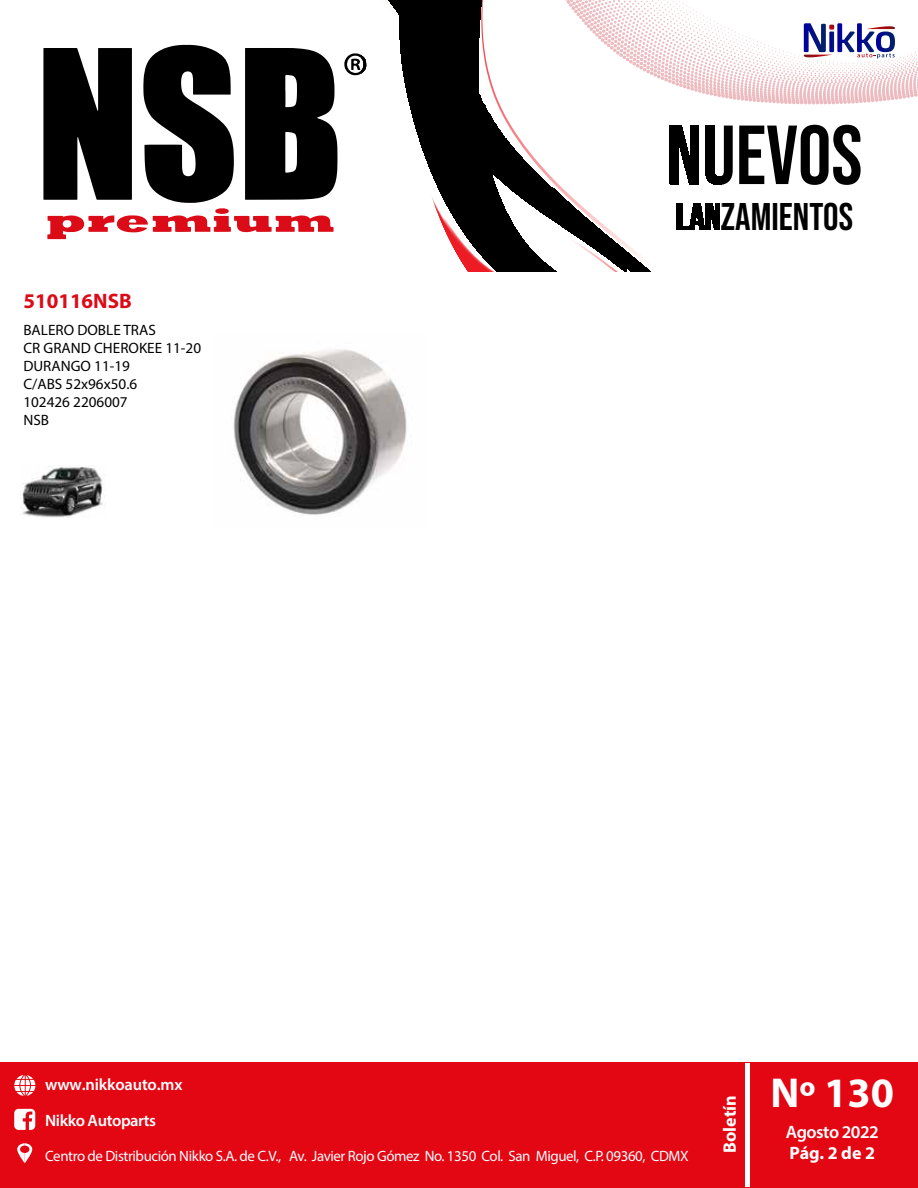
<style>
.page{position:relative;width:918px;height:1188px;background:#fff}
.page>*{position:absolute;margin:0;border:0;box-sizing:border-box;transform-origin:0 0}
.t1{font:83.55px "Bebas Neue";color:#000}
.t2{font:700 42px "Myriad Pro";color:#fff}
.t3{font:38.55px "Bebas Neue";color:#000}
.t4{font:700 21px "Myriad Pro";color:#dc0b18}
.t5{font:700 18px "Myriad Pro";color:#fff}
.t6{font:600 18px "Myriad Pro";letter-spacing:-.03em;color:#fff}
.t7{font:600 16.5px "Myriad Pro";letter-spacing:-.025em;color:#fff}
.t8{font:15px "Myriad Pro";letter-spacing:-.025em;color:#fff}
.t9{font:15px/18px "Myriad Pro";color:#000}
</style>
<div class="page">
<div style="left:0;top:1063px;width:918px;height:125px;background:#e30613"></div>
<hr style="left:745px;top:1063px;width:4px;height:124px;background:#fff">
<svg style="left:14px;top:1109px;width:21px;height:21px"></svg>
<svg style="left:14px;top:1075px;width:21px;height:21px"></svg>
<svg style="left:17px;top:1143px;width:15px;height:20px"></svg>
<svg style="left:344px;top:53px;width:15px;height:22px"></svg>
<svg style="left:43px;top:45px;width:295px;height:194px"></svg>
<svg style="left:399px;top:0;width:519px;height:272px"></svg>
<img style="left:22px;top:466px;width:83px;height:52px">
<img style="left:233px;top:349px;width:174px;height:166px">
<h3 class="t4" style="left:23px;top:288px;width:110px">510116NSB</h3>
<p class="t9" style="left:23px;top:321px;width:179px">BALERO DOBLE TRAS<br>CR GRAND CHEROKEE 11-20<br>DURANGO 11-19<br>C/ABS 52x96x50.6<br>102426 2206007<br>NSB</p>
<h1 class="t1" style="left:667px;top:108px;width:197px">NUEVOS</h1>
<h3 class="t3" style="left:676px;top:195px;width:179px">LANZAMIENTOS</h3>
<p class="t7" style="left:45px;top:1074px;width:139px">www.nikkoauto.mx</p>
<h2 class="t2" style="left:771px;top:1065px;width:125px">Nº 130</h2>
<p class="t6" style="left:786px;top:1121px;width:94px">Agosto 2022</p>
<p class="t5" style="left:718px;top:1153px;width:59px;rotate:-90deg">Boletín</p>
<p class="t7" style="left:45px;top:1110px;width:112px">Nikko Autoparts</p>
<p class="t8" style="left:45px;top:1147px;width:645px">Centro de Distribución Nikko S.A. de C.V., Av. Javier Rojo Gómez No. 1350 Col. San Miguel, C.P. 09360, CDMX</p>
<p class="t5" style="left:790px;top:1141px;width:87px">Pág. 2 de 2</p>
</div>
